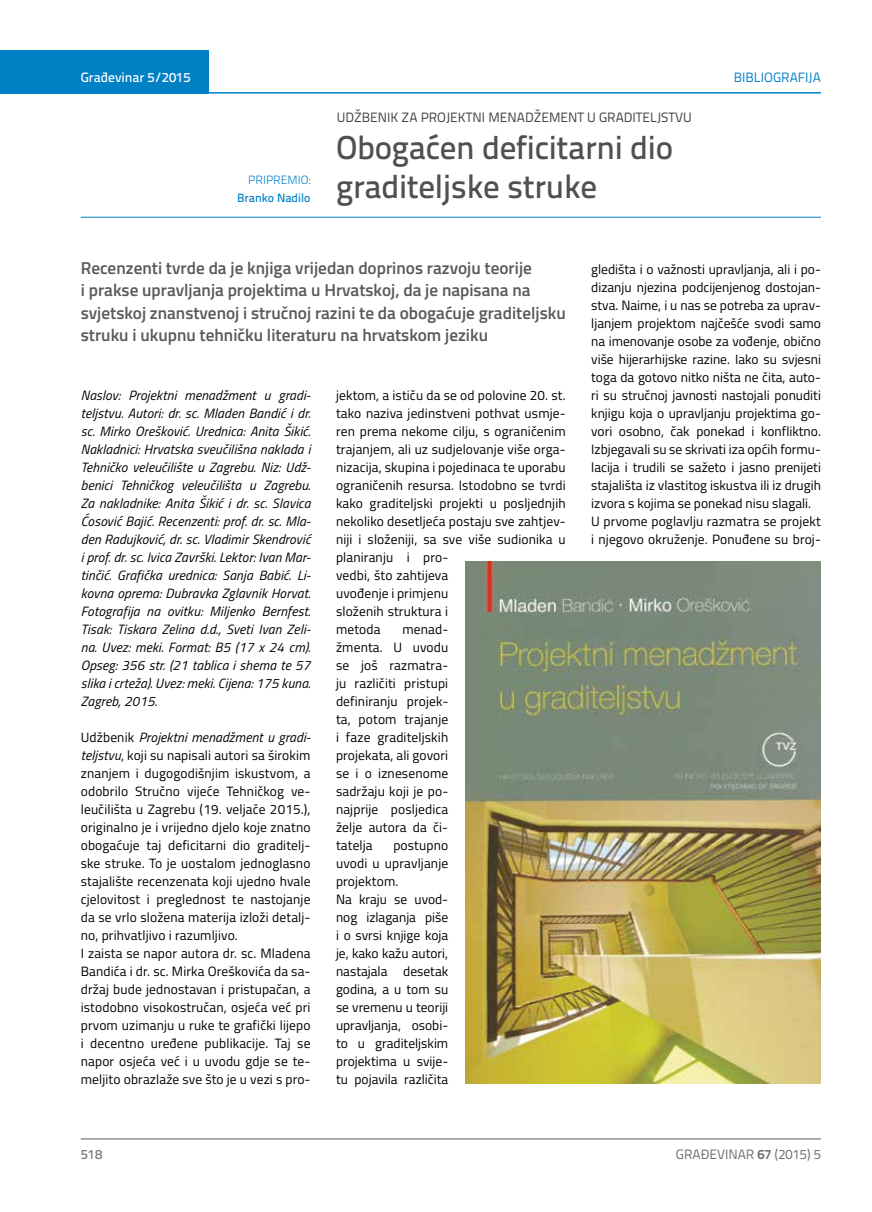
<style>
.page{position:relative;width:872px;height:1212px;background:#fff}
.page>*{position:absolute;margin:0;border:0;box-sizing:border-box;transform-origin:0 0}
.t1{font:500 33px/39px "Titillium Text 22 L";letter-spacing:-.01em;color:#505052}
.t2{font:600 17.25px/22.5px "Titillium";color:#58595b}
.t3{font:13.5px/18px "Titillium";letter-spacing:.01em;color:#000}
.t4{font:italic 13.5px/18px "Titillium";letter-spacing:.01em;color:#000;text-align:justify}
.t5{font:13.5px "Titillium Text 22 L";color:#414042}
.t6{font:13.5px "Titillium Text 22 L";color:#6d6e71}
.t7{font:500 13.5px "Titillium Text 22 L";color:#fff}
.t8{font:13.5px "Titillium Text 22 L";color:#0081c6}
.t9{font:500 13.5px "Titillium Text 22 L";color:#797a7d}
.t10{font:500 12px "Titillium Text 22 L";color:#0081c6}
.t11{font:300 12px "Titillium Text 22 L";color:#0081c6}
.s1{font-style:italic}
.s2{font-weight:700}
</style>
<div class="page">
<hr style="left:81px;top:1139px;width:740px;height:1px;background:#58595b">
<div style="left:0;top:50px;width:208px;height:44px;background:#0081c6"></div>
<hr style="left:0;top:92px;width:821px;height:2px;background:#0081c6">
<hr style="left:81px;top:217px;width:740px;height:1px;background:#0081c6">
<img style="left:465px;top:562px;width:356px;height:522px">
<p class="t7" style="left:81px;top:67px;width:111px">Građevinar 5/2015</p>
<p class="t8" style="left:734px;top:68px;width:88px">BIBLIOGRAFIJA</p>
<p class="t11" style="left:248px;top:171px;width:64px">PRIPREMIO:</p>
<p class="t10" style="left:237px;top:188px;width:75px">Branko Nadilo</p>
<p class="t5" style="left:337px;top:107px;width:356px">UDŽBENIK ZA PROJEKTNI MENADŽEMENT U GRADITELJSTVU</p>
<h1 class="t1" style="left:336px;top:126px;width:338px">Obogaćen deficitarni dio graditeljske struke</h1>
<p class="t2" style="left:81px;top:255px;width:486px">Recenzenti tvrde da je knjiga vrijedan doprinos razvoju teorije<br>i prakse upravljanja projektima u Hrvatskoj, da je napisana na svjetskoj znanstvenoj i stručnoj razini te da obogaćuje graditeljsku struku i ukupnu tehničku literaturu na hrvatskom jeziku</p>
<p class="t4" style="left:81px;top:385px;width:231px">Naslov: Projektni menadžment u gradi&shy;teljstvu. Autori: dr. sc. Mladen Bandić i dr. sc. Mirko Orešković. Urednica: Anita Šikić.<br>Nakladnici: Hrvatska sveučilišna naklada i Tehničko veleučilište u Zagrebu. Niz: Udž&shy;benici Tehničkog veleučilišta u Zagrebu.<br>Za nakladnike: Anita Šikić i dr. sc. Slavica Ćosović Bajić. Recenzenti: prof. dr. sc. Mla&shy;den Radujković, dr. sc. Vladimir Skendrović i prof. dr. sc. Ivica Završki. Lektor: Ivan Mar&shy;tinčić. Grafička urednica: Sanja Babić. Li&shy;kovna oprema: Dubravka Zglavnik Horvat.<br>Fotografija na ovitku: Miljenko Bernfest.<br>Tisak: Tiskara Zelina d.d., Sveti Ivan Zeli&shy;na. Uvez: meki. Format: B5 (17 x 24 cm).<br>Opseg: 356 str. (21 tablica i shema te 57 slika i crteža). Uvez: meki. Cijena: 175 kuna.<br>Zagreb, 2015.</p>
<p class="t3" style="left:81px;top:727px;width:231px">Udžbenik <span class="s1">Projektni menadžment u gradi&shy;teljstvu</span>, koji su napisali autori sa širokim znanjem i dugogodišnjim iskustvom, a odobrilo Stručno vijeće Tehničkog ve&shy;leučilišta u Zagrebu (19. veljače 2015.), originalno je i vrijedno djelo koje znatno obogaćuje taj deficitarni dio graditelj&shy;ske struke. To je uostalom jednoglasno stajalište recenzenata koji ujedno hvale cjelovitost i preglednost te nastojanje da se vrlo složena materija izloži detalj&shy;no, prihvatljivo i razumljivo.<br>I zaista se napor autora dr. sc. Mladena Bandića i dr. sc. Mirka Oreškovića da sa&shy;držaj bude jednostavan i pristupačan, a istodobno visokostručan, osjeća već pri prvom uzimanju u ruke te grafički lijepo i decentno uređene publikacije. Taj se napor osjeća već i u uvodu gdje se te&shy;meljito obrazlaže sve što je u vezi s pro-</p>
<p class="t3" style="left:336px;top:385px;width:231px">jektom, a ističu da se od polovine 20. st. tako naziva jedinstveni pothvat usmje&shy;ren prema nekome cilju, s ograničenim trajanjem, ali uz sudjelovanje više orga&shy;nizacija, skupina i pojedinaca te uporabu ograničenih resursa. Istodobno se tvrdi kako graditeljski projekti u posljednjih nekoliko desetljeća postaju sve zahtjev&shy;niji i složeniji, sa sve više sudionika u planiranju i pro-<br>vedbi, što zahtijeva<br>uvođenje i primjenu<br>složenih struktura i<br>metoda</p>
<p class="t3" style="left:336px;top:619px;width:114px;text-align:justify;text-indent:66px">menad&shy;žmenta. U uvodu se još razmatra&shy;ju različiti pristupi definiranju projek&shy;ta, potom trajanje i faze graditeljskih projekata, ali govori se i o iznesenome sadržaju koji je po&shy;najprije posljedica želje autora da či&shy;tatelja</p>
<p class="t3" style="left:336px;top:836px;width:114px;text-indent:57px">postupno uvodi u upravljanje projektom.<br>Na kraju se uvod&shy;nog izlaganja piše i o svrsi knjige koja je, kako kažu autori, nastajala desetak godina, a u tom su se vremenu u teoriji upravljanja, osobi&shy;to u graditeljskim projektima u svije&shy;tu pojavila različita</p>
<p class="t3" style="left:591px;top:259px;width:231px">gledišta i o važnosti upravljanja, ali i po&shy;dizanju njezina podcijenjenog dostojan&shy;stva. Naime, i u nas se potreba za uprav&shy;ljanjem projektom najčešće svodi samo na imenovanje osobe za vođenje, obično više hijerarhijske razine. Iako su svjesni toga da gotovo nitko ništa ne čita, auto&shy;ri su stručnoj javnosti nastojali ponuditi knjigu koja o upravljanju projektima go&shy;vori osobno, čak ponekad i konfliktno.<br>Izbjegavali su se skrivati iza općih formu&shy;lacija i trudili se sažeto i jasno prenijeti stajališta iz vlastitog iskustva ili iz drugih izvora s kojima se ponekad nisu slagali.<br>U prvome poglavlju razmatra se projekt i njegovo okruženje. Ponuđene su broj-</p>
<p class="t9" style="left:81px;top:1144px;width:23px">518</p>
<p class="t6" style="left:676px;top:1144px;width:146px">GRAĐEVINAR <span class="s2">67</span> (2015) 5</p>
</div>
